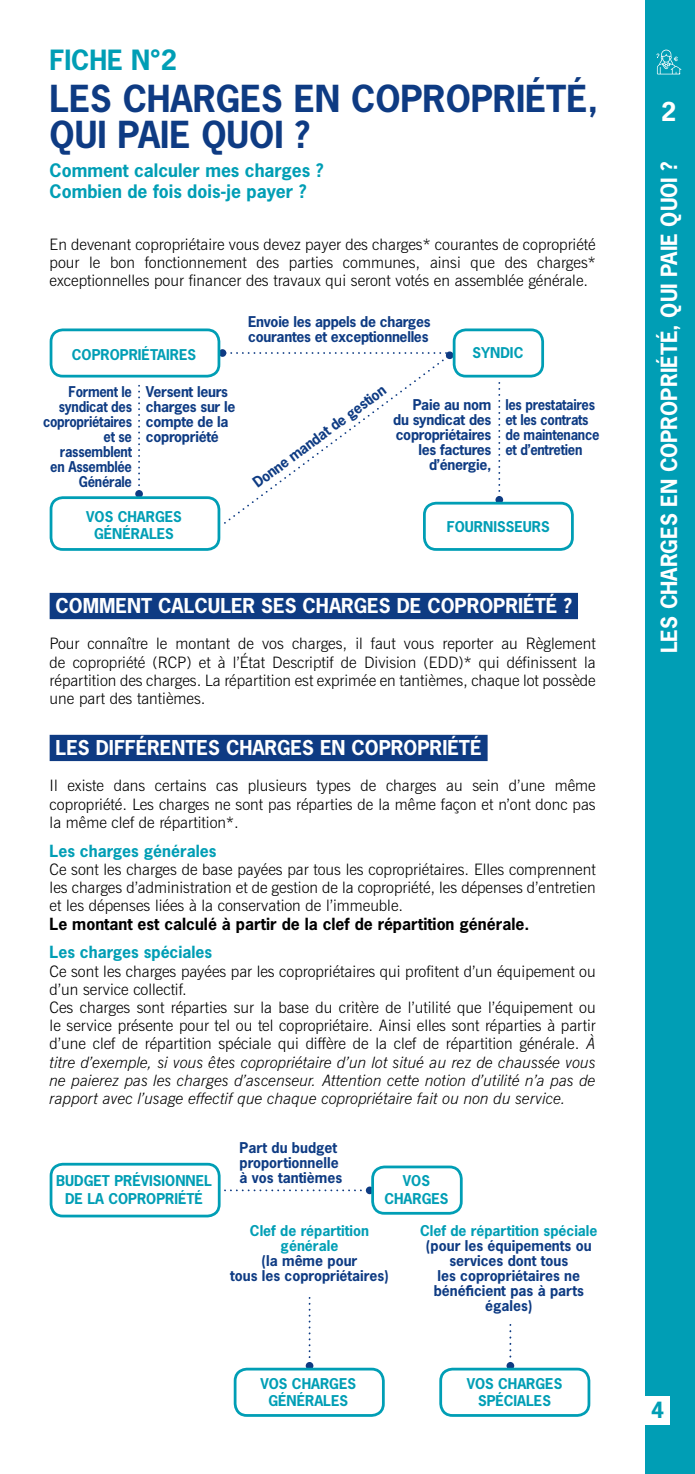
<style>
.page{position:relative;width:695px;height:1474px;background:#fff}
.page>*{position:absolute;margin:0;border:0;box-sizing:border-box;transform-origin:0 0}
.t1{font:700 35px/36.8px "News Gothic Std";color:#0e3b83}
.t2{font:700 26.25px "News Gothic Std";color:#009eb5}
.t3{font:700 24.5px "News Gothic Std";color:#fff}
.t4{font:700 21px "News Gothic Std";color:#fff}
.t5{font:700 21px "News Gothic Std";color:#009eb5}
.t6{font:700 19.25px "News Gothic Std";color:#fff}
.t7{font:700 17.5px/21px "News Gothic Std";color:#009eb5}
.t8{font:300 15.75px/18.2px "News Gothic BT";color:#000;text-align:justify}
.t9{font:700 15.75px "News Gothic Std";color:#000}
.t10{font:700 15.75px "News Gothic Std";color:#009eb5}
.t11{font:700 14px/17.5px "News Gothic Std";color:#009eb5;text-align:center}
.t12{font:700 14px/14.9px "News Gothic Std";letter-spacing:-.02em;color:#0e3b83}
.t13{font:700 14px/14.9px "News Gothic Std";color:#0e3b83;text-align:center}
.t14{font:700 14px/14.9px "News Gothic Std";letter-spacing:-.02em;color:#0e3b83;text-align:right;scale:.93 1}
.s1{font-style:italic}
</style>
<div class="page">
<div style="left:645px;top:0;width:49px;height:1473px;background:#009eb5"></div>
<div style="left:595px;top:1395px;width:75px;height:29px;background:#fff"></div>
<div style="left:50px;top:593px;width:528px;height:26px;background:#0e3b83"></div>
<div style="left:50px;top:734px;width:437px;height:27px;background:#0e3b83"></div>
<svg style="left:656px;top:50px;width:25px;height:24px"></svg>
<svg style="left:49px;top:1162px;width:414px;height:56px"></svg>
<svg style="left:233px;top:1297px;width:358px;height:120px"></svg>
<svg style="left:49px;top:328px;width:525px;height:223px"></svg>
<h2 class="t2" style="left:50px;top:43px;width:129px">FICHE N°2</h2>
<h1 class="t1" style="left:50px;top:79px;width:550px">LES CHARGES EN COPROPRIÉTÉ,<br>QUI PAIE QUOI ?</h1>
<p class="t7" style="left:50px;top:160px;width:275px">Comment calculer mes charges ?<br>Combien de fois dois-je payer ?</p>
<p class="t8" style="left:50px;top:235px;width:547px">En devenant copropriétaire vous devez payer des charges* courantes de copropriété pour le bon fonctionnement des parties communes, ainsi que des charges* exceptionnelles pour financer des travaux qui seront votés en assemblée générale.</p>
<p class="t12" style="left:248px;top:314px;width:184px">Envoie les appels de charges courantes et exceptionnelles</p>
<p class="t11" style="left:72px;top:345px;width:126px">COPROPRIÉTAIRES</p>
<p class="t11" style="left:472px;top:344px;width:52px">SYNDIC</p>
<p class="t14" style="left:43px;top:384px;width:97px">Forment le syndicat des copropriétaires et se rassemblent en Assemblée<br>Générale</p>
<p class="t12" style="left:146px;top:384px;width:91px">Versent leurs charges sur le compte de la copropriété</p>
<p class="t11" style="left:86px;top:507px;width:97px">VOS CHARGES<br>GÉNÉRALES</p>
<p class="t12" style="left:250px;top:477px;width:163px;rotate:-36deg">Donne mandat de gestion</p>
<p class="t12" style="left:393px;top:397px;width:100px;text-align:right">Paie au nom<br>du syndicat des copropriétaires les factures d’énergie,</p>
<p class="t14" style="left:505px;top:397px;width:103px;text-align:left">les prestataires et les contrats de maintenance et d’entretien</p>
<p class="t11" style="left:447px;top:518px;width:104px">FOURNISSEURS</p>
<p class="t6" style="left:56px;top:593px;width:518px">COMMENT CALCULER SES CHARGES DE COPROPRIÉTÉ ?</p>
<p class="t8" style="left:50px;top:634px;width:547px">Pour connaître le montant de vos charges, il faut vous reporter au Règlement de copropriété (RCP) et à l’État Descriptif de Division (EDD)* qui définissent la répartition des charges. La répartition est exprimée en tantièmes, chaque lot possède une part des tantièmes.</p>
<p class="t6" style="left:56px;top:735px;width:427px">LES DIFFÉRENTES CHARGES EN COPROPRIÉTÉ</p>
<p class="t8" style="left:50px;top:776px;width:547px">Il existe dans certains cas plusieurs types de charges au sein d’une même copropriété. Les charges ne sont pas réparties de la même façon et n’ont donc pas la même clef de répartition*.</p>
<p class="t10" style="left:50px;top:840px;width:168px">Les charges générales</p>
<p class="t8" style="left:50px;top:860px;width:547px">Ce sont les charges de base payées par tous les copropriétaires. Elles comprennent les charges d’administration et de gestion de la copropriété, les dépenses d’entretien et les dépenses liées à la conservation de l’immeuble.</p>
<p class="t9" style="left:50px;top:913px;width:481px">Le montant est calculé à partir de la clef de répartition générale.</p>
<p class="t10" style="left:50px;top:942px;width:164px">Les charges spéciales</p>
<p class="t8" style="left:50px;top:961px;width:547px;text-align:left">Ce sont les charges payées par les copropriétaires qui profitent d’un équipement ou d’un service collectif.<br>Ces charges sont réparties sur la base du critère de l’utilité que l’équipement ou le service présente pour tel ou tel copropriétaire. Ainsi elles sont réparties à partir d’une clef de répartition spéciale qui diffère de la clef de répartition générale. <span class="s1">À titre d’exemple, si vous êtes copropriétaire d’un lot situé au rez de chaussée vous ne paierez pas les charges d’ascenseur. Attention cette notion d’utilité n’a pas de rapport avec l’usage effectif que chaque copropriétaire fait ou non du service.</span></p>
<p class="t11" style="left:56px;top:1171px;width:157px">BUDGET PRÉVISIONNEL<br>DE LA COPROPRIÉTÉ</p>
<p class="t13" style="left:239px;top:1140px;width:104px;text-align:left">Part du budget proportionnelle à vos tantièmes</p>
<p class="t11" style="left:384px;top:1171px;width:66px">VOS<br>CHARGES</p>
<p class="t11" style="left:250px;top:1223px;width:120px;line-height:14.9px">Clef de répartition générale</p>
<p class="t13" style="left:230px;top:1253px;width:160px">(la même pour<br>tous les copropriétaires)</p>
<p class="t11" style="left:420px;top:1222px;width:179px">Clef de répartition spéciale</p>
<p class="t13" style="left:426px;top:1238px;width:167px">(pour les équipements ou services dont tous<br>les copropriétaires ne bénéficient pas à parts égales)</p>
<p class="t11" style="left:260px;top:1374px;width:97px">VOS CHARGES<br>GÉNÉRALES</p>
<p class="t11" style="left:466px;top:1374px;width:97px">VOS CHARGES<br>SPÉCIALES</p>
<h3 class="t3" style="left:661px;top:95px;width:17px">2</h3>
<h3 class="t4" style="left:655px;top:653px;width:493px;rotate:-90deg">LES CHARGES EN COPROPRIÉTÉ, QUI PAIE QUOI ?</h3>
<h3 class="t5" style="left:651px;top:1396px;width:15px">4</h3>
</div>
